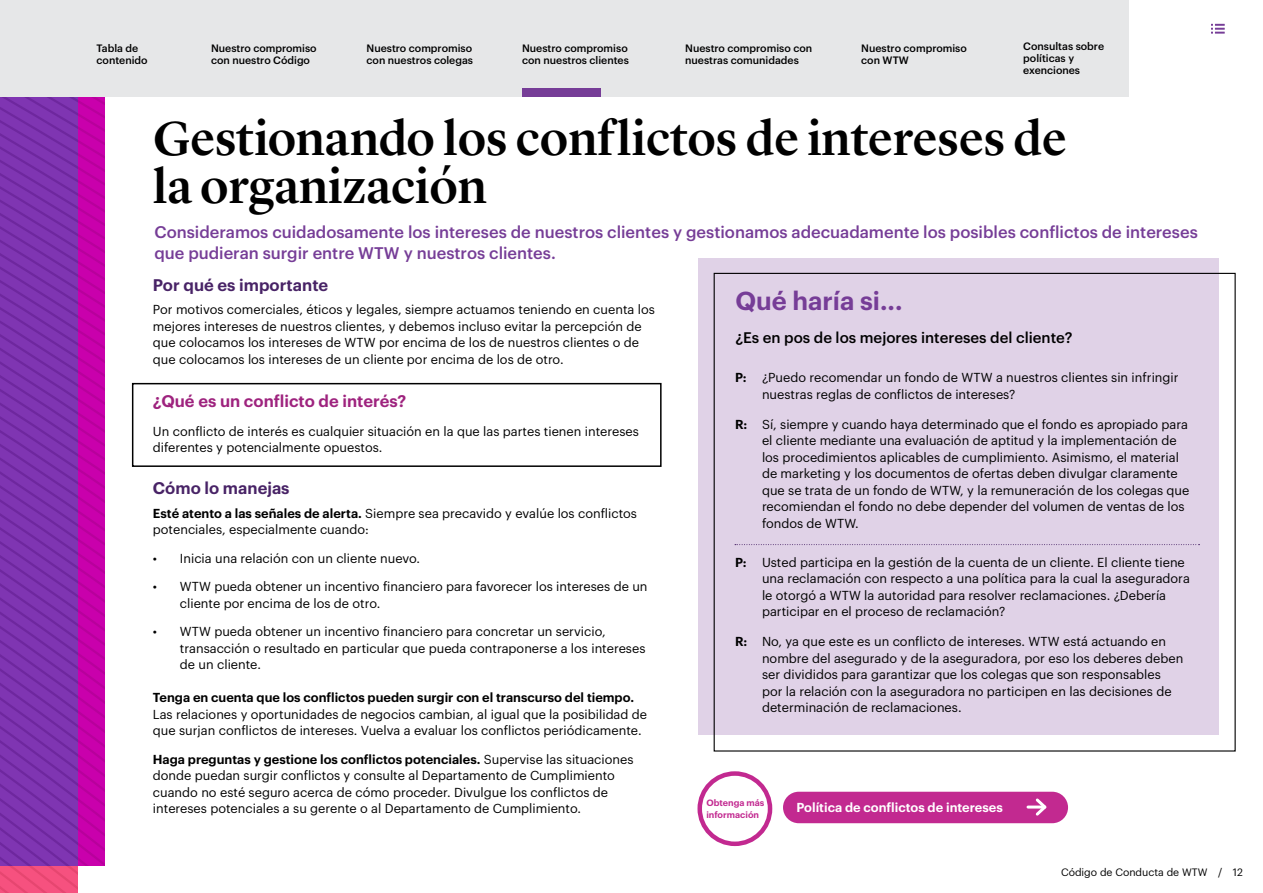
<style>
.page{position:relative;width:1263px;height:893px;background:#fff}
.page>*{position:absolute;margin:0;border:0;box-sizing:border-box;transform-origin:0 0}
.t1{font:500 49.5px/48px "Lyon Display";color:#000}
.t2{font:600 25.5px "Graphik";color:#763d97}
.t3{font:500 16.5px/21px "Graphik";color:#763d97}
.t4{font:600 16.5px "Graphik";color:#482366}
.t5{font:600 16.5px "Graphik";color:#9e237e}
.t6{font:500 15px "Graphik";color:#000}
.t7{font:12.75px/16.5px "Graphik";color:#000}
.t8{font:600 12.75px "Graphik";color:#000}
.t9{font:600 12.75px "Graphik";color:#fff}
.t10{font:500 10.5px/12px "Graphik";color:#000}
.t11{font:10.5px "Graphik";color:#000}
.t12{font:600 9px/12px "Graphik";color:#c22990}
.s1{font-weight:600}
</style>
<div class="page">
<div style="left:698px;top:258px;width:521px;height:477px;background:#e0d2e7"></div>
<svg style="left:0;top:96px;width:105px;height:797px;background:#9029ac"></svg>
<svg style="left:735px;top:544px;width:464px;height:1px"></svg>
<div style="left:132px;top:383px;width:530px;height:84px;border:2px solid #000"></div>
<div style="left:697px;top:771px;width:75px;height:75px;border:4px solid #c22990;border-radius:50%"></div>
<div style="left:783px;top:792px;width:285px;height:31px;background:#c22990;border-radius:16px"></div>
<hr style="left:1028px;top:805px;width:17px;height:3px;background:#fff">
<svg style="left:1033px;top:798px;width:14px;height:18px"></svg>
<svg style="left:1211px;top:24px;width:14px;height:10px"></svg>
<div style="left:0;top:0;width:1128px;height:96px;background:#e6e7e8"></div>
<div style="left:522px;top:88px;width:79px;height:8px;background:#763d97"></div>
<p class="t10" style="left:685px;top:41px;width:128px">Nuestro compromiso con nuestras comunidades</p>
<p class="t10" style="left:1023px;top:39px;width:82px">Consultas sobre políticas y exenciones</p>
<p class="t10" style="left:97px;top:41px;width:53px">Tabla de contenido</p>
<p class="t10" style="left:367px;top:41px;width:108px">Nuestro compromiso con nuestros colegas</p>
<p class="t10" style="left:522px;top:41px;width:108px">Nuestro compromiso con nuestros clientes</p>
<p class="t10" style="left:861px;top:41px;width:107px">Nuestro compromiso con WTW</p>
<p class="t10" style="left:211px;top:41px;width:107px">Nuestro compromiso con nuestro Código</p>
<h1 class="t1" style="left:153px;top:110px;width:915px">Gestionando los conflictos de intereses de la organización</h1>
<p class="t3" style="left:154px;top:220px;width:1045px">Consideramos cuidadosamente los intereses de nuestros clientes y gestionamos adecuadamente los posibles conflictos de intereses que pudieran surgir entre WTW y nuestros clientes.</p>
<p class="t4" style="left:153px;top:272px;width:177px">Por qué es importante</p>
<p class="t7" style="left:153px;top:300px;width:503px">Por motivos comerciales, éticos y legales, siempre actuamos teniendo en cuenta los mejores intereses de nuestros clientes, y debemos incluso evitar la percepción de que colocamos los intereses de WTW por encima de los de nuestros clientes o de que colocamos los intereses de un cliente por encima de los de otro.</p>
<p class="t5" style="left:153px;top:389px;width:255px">¿Qué es un conflicto de interés?</p>
<p class="t7" style="left:153px;top:422px;width:487px">Un conflicto de interés es cualquier situación en la que las partes tienen intereses diferentes y potencialmente opuestos.</p>
<p class="t4" style="left:153px;top:476px;width:138px">Cómo lo manejas</p>
<p class="t7" style="left:153px;top:504px;width:486px"><span class="s1">Esté atento a las señales de alerta.</span> Siempre sea precavido y evalúe los conflictos potenciales, especialmente cuando:</p>
<p class="t7" style="left:153px;top:549px;width:269px">• Inicia una relación con un cliente nuevo.</p>
<p class="t7" style="left:180px;top:577px;width:469px;text-indent:-27px">• WTW pueda obtener un incentivo financiero para favorecer los intereses de un cliente por encima de los de otro.</p>
<p class="t7" style="left:180px;top:622px;width:467px;text-indent:-27px">• WTW pueda obtener un incentivo financiero para concretar un servicio, transacción o resultado en particular que pueda contraponerse a los intereses de un cliente.</p>
<p class="t8" style="left:153px;top:688px;width:483px">Tenga en cuenta que los conflictos pueden surgir con el transcurso del tiempo.</p>
<p class="t7" style="left:153px;top:705px;width:496px">Las relaciones y oportunidades de negocios cambian, al igual que la posibilidad de que surjan conflictos de intereses. Vuelva a evaluar los conflictos periódicamente.</p>
<p class="t7" style="left:153px;top:750px;width:482px"><span class="s1">Haga preguntas y gestione los conflictos potenciales.</span> Supervise las situaciones donde puedan surgir conflictos y consulte al Departamento de Cumplimiento cuando no esté seguro acerca de cómo proceder. Divulgue los conflictos de intereses potenciales a su gerente o al Departamento de Cumplimiento.</p>
<h2 class="t2" style="left:735px;top:282px;width:169px">Qué haría si...</h2>
<p class="t6" style="left:735px;top:327px;width:339px">¿Es en pos de los mejores intereses del cliente?</p>
<p class="t7" style="left:762px;top:368px;width:418px;text-indent:-27px"><span class="s1">P:</span> ¿Puedo recomendar un fondo de WTW a nuestros clientes sin infringir nuestras reglas de conflictos de intereses?</p>
<p class="t7" style="left:762px;top:415px;width:429px;text-indent:-27px"><span class="s1">R:</span> Sí, siempre y cuando haya determinado que el fondo es apropiado para el cliente mediante una evaluación de aptitud y la implementación de los procedimientos aplicables de cumplimiento. Asimismo, el material de marketing y los documentos de ofertas deben divulgar claramente que se trata de un fondo de WTW, y la remuneración de los colegas que recomiendan el fondo no debe depender del volumen de ventas de los fondos de WTW.</p>
<p class="t7" style="left:762px;top:553px;width:429px;text-indent:-27px"><span class="s1">P:</span> Usted participa en la gestión de la cuenta de un cliente. El cliente tiene una reclamación con respecto a una política para la cual la aseguradora le otorgó a WTW la autoridad para resolver reclamaciones. ¿Debería participar en el proceso de reclamación?</p>
<p class="t7" style="left:762px;top:632px;width:423px;text-indent:-27px"><span class="s1">R:</span> No, ya que este es un conflicto de intereses. WTW está actuando en nombre del asegurado y de la aseguradora, por eso los deberes deben ser divididos para garantizar que los colegas que son responsables por la relación con la aseguradora no participen en las decisiones de determinación de reclamaciones.</p>
<p class="t12" style="left:706px;top:796px;width:59px">Obtenga más información</p>
<p class="t9" style="left:796px;top:798px;width:208px">Política de conflictos de intereses</p>
<p class="t11" style="left:1061px;top:864px;width:183px">Código de Conducta de WTW / 12</p>
</div>
